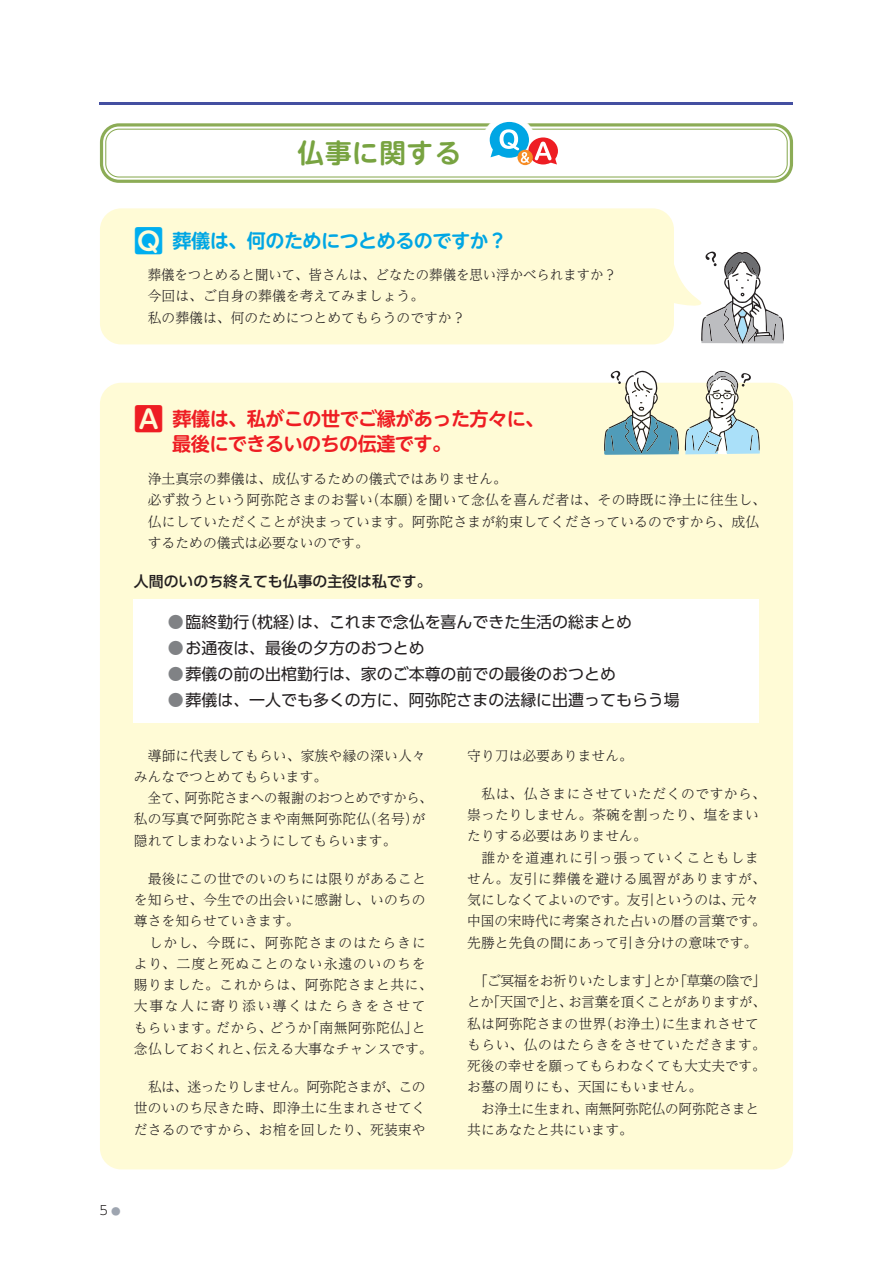
<style>
.page{position:relative;width:893px;height:1263px;background:#fff}
.page>*{position:absolute;margin:0;border:0;box-sizing:border-box;transform-origin:0 0}
.t1{font:700 29.7px "UD Shin M Go Pro De";color:#00aeef}
.t2{font:700 29.7px "UD Shin M Go Pro De";color:#ee1d23}
.t3{font:700 26.55px "UD Shin M Go Pro De";letter-spacing:.04em;color:#78a341}
.t4{font:700 19.2px "UD Shin M Go Pro De";letter-spacing:-.03em;color:#ee1d23}
.t5{font:700 19.2px "UD Shin M Go Pro De";letter-spacing:-.03em;color:#00a6e4}
.t6{font:15.9px "UD Shin Go Pro";color:#231f20}
.t7{font:500 14.85px "UD Shin Go Pro";color:#231f20}
.t8{font:300 13.8px/21.3px "UD Reimin Pro";letter-spacing:.005em;color:#231f20}
.t9{font:300 13.8px "UD Reimin Pro";letter-spacing:.035em;color:#231f20}
.t10{font:300 13.8px "UD Reimin Pro";letter-spacing:.065em;color:#231f20}
.t11{font:300 13.8px/21.3px "UD Reimin Pro";letter-spacing:-.02em;color:#231f20}
.t12{font:300 13.8px "UD Reimin Pro";letter-spacing:.005em;color:#231f20;scale:.96 1}
.t13{font:300 13.8px "UD Reimin Pro";letter-spacing:.06em;color:#231f20}
.t14{font:300 13.8px "UD Reimin Pro";letter-spacing:.12em;color:#231f20}
.t15{font:300 13.8px "UD Reimin Pro";letter-spacing:-.015em;color:#231f20}
.t16{font:300 12.75px "MO Clear Tone SG";color:#231f20}
.t17{font:300 9.6px "UD Reimin Pro";color:#9ea5b0}
.s1{color:#808285}
</style>
<div class="page">
<hr style="left:100px;top:102px;width:693px;height:2px;background:#444fa1">
<div style="left:100px;top:123px;width:693px;height:60px;border:3px solid #8cac56;border-radius:18px"></div>
<div style="left:105px;top:129px;width:683px;height:49px;border:1px solid #8cac56;border-radius:13px"></div>
<div style="left:483px;top:116px;width:81px;height:55px;background:#fff"></div>
<svg style="left:490px;top:122px;width:68px;height:42px"></svg>
<div style="left:100px;top:208px;width:574px;height:136px;background:#fffbd6;border-radius:21px"></div>
<div style="left:100px;top:383px;width:693px;height:786px;background:#fffbd6;border-radius:21px"></div>
<svg style="left:661px;top:251px;width:123px;height:92px"></svg>
<svg style="left:685px;top:371px;width:75px;height:84px"></svg>
<svg style="left:604px;top:371px;width:75px;height:84px"></svg>
<div style="left:134px;top:600px;width:625px;height:123px;background:#fff"></div>
<h2 class="t3" style="left:298px;top:131px;width:165px">仏事に関する</h2>
<h1 class="t1" style="left:134px;top:216px;width:31px">Q</h1>
<h3 class="t5" style="left:173px;top:225px;width:336px">葬儀は、何のためにつとめるのですか?</h3>
<p class="t8" style="left:134px;top:264px;width:484px;text-indent:14px">葬儀をつとめると聞いて、皆さんは、どなたの葬儀を思い浮かべられますか?　今回は、ご自身の葬儀を考えてみましょう。<br>　私の葬儀は、何のためにつとめてもらうのですか?</p>
<h1 class="t2" style="left:134px;top:395px;width:31px">A</h1>
<h3 class="t4" style="left:173px;top:403px;width:373px">葬儀は、私がこの世でご縁があった方々に、</h3>
<h3 class="t4" style="left:172px;top:428px;width:280px">最後にできるいのちの伝達です。</h3>
<p class="t8" style="left:415px;top:468px;width:353px;text-indent:-267px">浄土真宗の葬儀は、成仏するための儀式ではありません。<br>を聞いて念仏を喜んだ者は、その時既に浄土に往生し、</p>
<p class="t8" style="left:148px;top:489px;width:613px">必ず救うという阿弥陀さまのお誓い<br>仏にしていただくことが決まっています。阿弥陀さまが約束してくださっているのですから、成仏するための儀式は必要ないのです。</p>
<p class="t8" style="left:366px;top:489px;width:57px">（本願）</p>
<p class="t7" style="left:134px;top:569px;width:299px">人間のいのち終えても仏事の主役は私です。</p>
<p class="t6" style="left:168px;top:609px;width:83px"><span class="s1">●</span>臨終勤行</p>
<p class="t6" style="left:168px;top:635px;width:258px"><span class="s1">●</span>お通夜は、最後の夕方のおつとめ</p>
<p class="t6" style="left:168px;top:661px;width:450px"><span class="s1">●</span>葬儀の前の出棺勤行は、家のご本尊の前での最後のおつとめ</p>
<p class="t6" style="left:168px;top:687px;width:513px"><span class="s1">●</span>葬儀は、一人でも多くの方に、阿弥陀さまの法縁に出遭ってもらう場</p>
<p class="t6" style="left:241px;top:609px;width:392px">（枕経は）、これまで念仏を喜んできた生活の総まとめ</p>
<p class="t8" style="left:134px;top:744px;width:293px">　導師に代表してもらい、家族や縁の深い人々みんなでつとめてもらいます。</p>
<p class="t12" style="left:185px;top:787px;width:260px">阿弥陀さまへの報謝のおつとめですから、</p>
<p class="t12" style="left:148px;top:787px;width:43px">全て、</p>
<p class="t8" style="left:363px;top:808px;width:64px">（名号が）</p>
<p class="t8" style="left:134px;top:808px;width:264px">私の写真で阿弥陀さまや南無阿弥陀仏<br>隠れてしまわないようにしてもらいます。</p>
<p class="t8" style="left:134px;top:867px;width:293px">　最後にこの世でのいのちには限りがあること</p>
<p class="t8" style="left:134px;top:889px;width:293px">を知らせ、今生での出会いに感謝し、いのちの</p>
<p class="t8" style="left:134px;top:910px;width:167px">尊さを知らせていきます。</p>
<p class="t10" style="left:134px;top:931px;width:293px">　しかし、今既に、阿弥陀さまのはたらきに</p>
<p class="t10" style="left:134px;top:952px;width:293px">より、二度と死ぬことのない永遠のいのちを</p>
<p class="t9" style="left:134px;top:974px;width:300px">賜りました。これからは、阿弥陀さまと共に、</p>
<p class="t14" style="left:134px;top:995px;width:293px">大事な人に寄り添い導くはたらきをさせて</p>
<p class="t8" style="left:306px;top:1016px;width:122px">「南無阿弥陀仏と」</p>
<p class="t8" style="left:216px;top:1016px;width:58px">だから、</p>
<p class="t8" style="left:270px;top:1016px;width:44px">どうか</p>
<p class="t8" style="left:134px;top:1016px;width:87px">もらいます。</p>
<p class="t8" style="left:134px;top:1037px;width:126px">念仏しておくれと、</p>
<p class="t8" style="left:134px;top:1076px;width:293px;text-align:justify">　私は、迷ったりしません。阿弥陀さまが、この世のいのち尽きた時、即浄土に生まれさせてくださるのですから、お棺を回したり、死装束や</p>
<p class="t8" style="left:253px;top:1037px;width:181px">伝える大事なチャンスです。</p>
<p class="t8" style="left:467px;top:744px;width:167px">守り刀は必要ありません。</p>
<p class="t9" style="left:467px;top:782px;width:300px">　私は、仏さまにさせていただくのですから、</p>
<p class="t8" style="left:467px;top:804px;width:293px">祟ったりしません。茶碗を割ったり、塩をまい</p>
<p class="t8" style="left:467px;top:825px;width:181px">たりする必要はありません。</p>
<p class="t13" style="left:467px;top:846px;width:293px">　誰かを道連れに引っ張っていくこともしま</p>
<p class="t9" style="left:467px;top:867px;width:300px">せん。友引に葬儀を避ける風習がありますが、</p>
<p class="t8" style="left:731px;top:889px;width:29px">元々</p>
<p class="t8" style="left:467px;top:889px;width:300px">気にしなくてよいのです。友引というのは、<br>中国の宋時代に考案された占いの暦の言葉です。先勝と先負の間にあって引き分けの意味です。</p>
<p class="t8" style="left:673px;top:969px;width:94px">「草葉の陰で「</p>
<p class="t11" style="left:568px;top:969px;width:199px;text-indent:-101px">　「ご冥福をお祈りいたします」<br>お言葉を頂くことがありますが、</p>
<p class="t8" style="left:652px;top:969px;width:28px">とか</p>
<p class="t8" style="left:487px;top:991px;width:87px">「天国でと」、</p>
<p class="t8" style="left:467px;top:991px;width:28px">とか</p>
<p class="t8" style="left:599px;top:1012px;width:71px">（お浄土）</p>
<p class="t8" style="left:467px;top:1012px;width:140px">私は阿弥陀さまの世界</p>
<p class="t9" style="left:467px;top:1033px;width:300px">もらい、仏のはたらきをさせていただきます。</p>
<p class="t8" style="left:467px;top:1055px;width:300px">死後の幸せを願ってもらわなくても大丈夫です。</p>
<p class="t8" style="left:467px;top:1076px;width:236px">お墓の周りにも、天国にもいません。</p>
<p class="t15" style="left:585px;top:1097px;width:175px">南無阿弥陀仏の阿弥陀さまと</p>
<p class="t8" style="left:662px;top:1012px;width:99px">に生まれさせて</p>
<p class="t8" style="left:467px;top:1097px;width:167px;text-indent:14px">お浄土に生まれ、<br>共にあなたと共にいます。</p>
<p class="t16" style="left:100px;top:1201px;width:9px">5</p>
<p class="t17" style="left:111px;top:1203px;width:11px">●</p>
</div>
